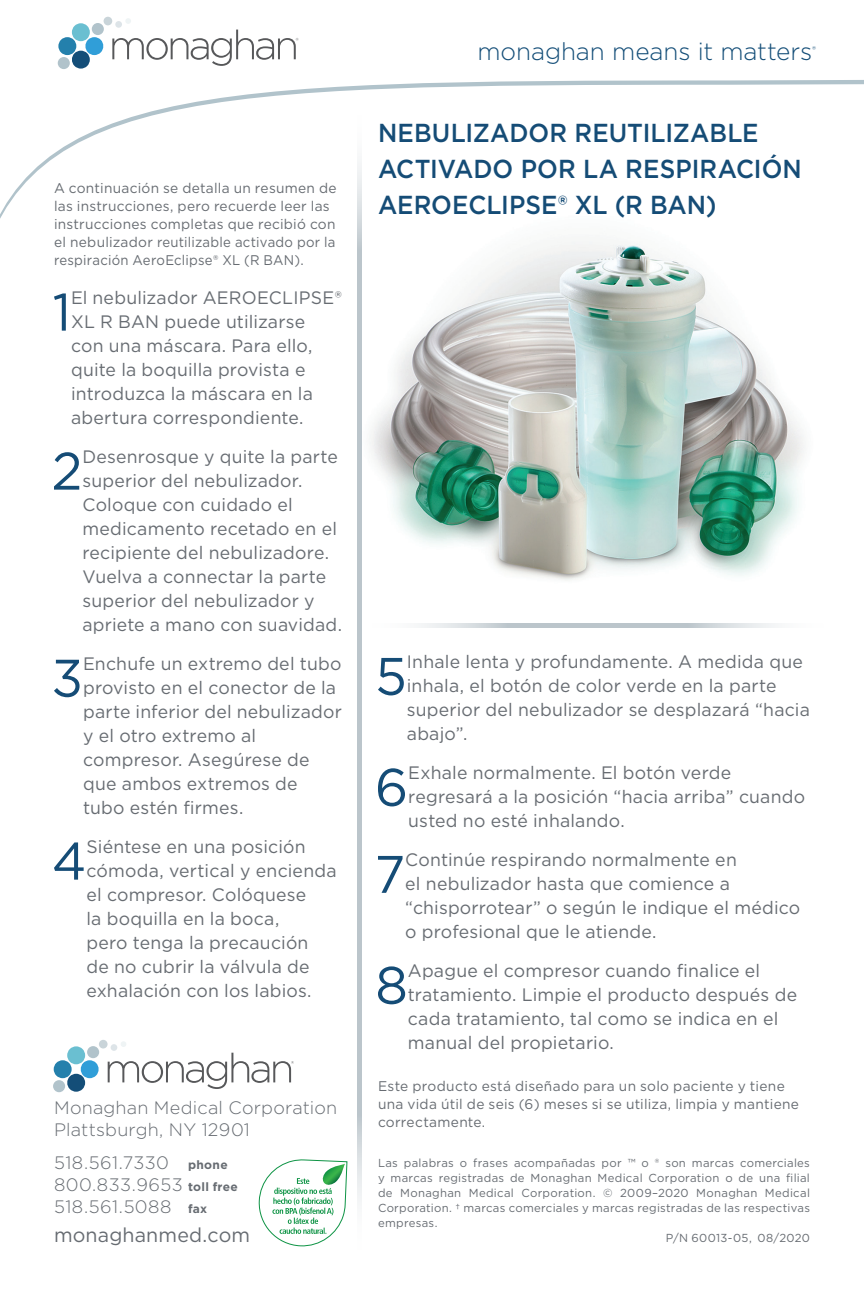
<style>
.page{position:relative;width:864px;height:1296px;background:#fff}
.page>*{position:absolute;margin:0;border:0;box-sizing:border-box;transform-origin:0 0}
.t1{font:52.8px "Gotham";color:#154c76}
.t2{font:500 26px/36px "Gotham";color:#154c76;scale:.94 1}
.t3{font:300 24.4px "Gotham";letter-spacing:-.005em;color:#144e78}
.t4{font:20px "Gotham";letter-spacing:.01em;color:#676c72}
.t5{font:18px/24px "Gotham";letter-spacing:.01em;color:#676c72}
.t6{font:300 18px "Gotham";letter-spacing:.015em;color:#676c72}
.t7{font:14px/18px "Gotham";letter-spacing:.02em;color:#676c72}
.t8{font:11.6px/15px "Gotham";letter-spacing:.025em;color:#676c72;text-align:justify}
.t9{font:300 9.6px "Gotham";color:#144e78}
.s1{font-weight:700;font-size:12px}
</style>
<div class="page">
<img style="left:357px;top:297px;width:448px;height:387px">
<svg style="left:54px;top:1046px;width:46px;height:46px"></svg>
<div style="left:53px;top:1080px;width:12px;height:12px;background:#b1c3cb;border-radius:50%"></div>
<div style="left:87px;top:1046px;width:12px;height:12px;background:#b1c3cb;border-radius:50%"></div>
<div style="left:111px;top:1044px;width:6px;height:7px;background:#dde4e8;border-radius:50%"></div>
<svg style="left:121px;top:1041px;width:5px;height:6px"></svg>
<div style="left:99px;top:1040px;width:9px;height:9px;background:#c9d4d9;border-radius:50%"></div>
<svg style="left:108px;top:1053px;width:186px;height:36px"></svg>
<svg style="left:0;top:16px;width:864px;height:277px"></svg>
<svg style="left:258px;top:1159px;width:90px;height:88px"></svg>
<svg style="left:364px;top:624px;width:441px;height:4px"></svg>
<svg style="left:358px;top:107px;width:4px;height:1096px;background:#c3ccd1"></svg>
<svg style="left:58px;top:23px;width:46px;height:46px"></svg>
<div style="left:58px;top:57px;width:12px;height:12px;background:#b1c3cb;border-radius:50%"></div>
<div style="left:92px;top:23px;width:12px;height:12px;background:#b1c3cb;border-radius:50%"></div>
<div style="left:115px;top:21px;width:7px;height:7px;background:#dde4e8;border-radius:50%"></div>
<svg style="left:125px;top:18px;width:6px;height:6px"></svg>
<div style="left:104px;top:17px;width:8px;height:8px;background:#c9d4d9;border-radius:50%"></div>
<svg style="left:112px;top:30px;width:187px;height:36px"></svg>
<p class="t7" style="left:54px;top:178px;width:284px">A continuación se detalla un resumen de las instrucciones, pero recuerde leer las instrucciones completas que recibió con el nebulizador reutilizable activado por la respiración AeroEclipse® XL (R BAN).</p>
<p class="t1" style="left:53px;top:278px;width:20px">1</p>
<p class="t5" style="left:71px;top:285px;width:272px">El nebulizador AEROECLIPSE®<br>XL R BAN puede utilizarse con una máscara. Para ello, quite la boquilla provista e introduzca la máscara en la abertura correspondiente.</p>
<p class="t1" style="left:52px;top:437px;width:32px">2</p>
<p class="t5" style="left:82px;top:444px;width:261px">Desenrosque y quite la parte superior del nebulizador.<br>Coloque con cuidado el medicamento recetado en el recipiente del nebulizadore.<br>Vuelva a connectar la parte superior del nebulizador y apriete a mano con suavidad.</p>
<p class="t1" style="left:51px;top:644px;width:33px">3</p>
<p class="t5" style="left:83px;top:651px;width:260px">Enchufe un extremo del tubo provisto en el conector de la parte inferior del nebulizador y el otro extremo al compresor. Asegúrese de que ambos extremos de tubo estén firmes.</p>
<p class="t1" style="left:52px;top:827px;width:36px">4</p>
<p class="t5" style="left:86px;top:834px;width:252px">Siéntese en una posición cómoda, vertical y encienda el compresor. Colóquese<br>la boquilla en la boca,<br>pero tenga la precaución<br>de no cubrir la válvula de exhalación con los labios.</p>
<p class="t6" style="left:54px;top:1097px;width:285px">Monaghan Medical Corporation</p>
<p class="t6" style="left:54px;top:1119px;width:197px">Plattsburgh, NY 12901</p>
<p class="t6" style="left:54px;top:1152px;width:175px">518.561.7330 <span class="s1">phone</span></p>
<p class="t6" style="left:54px;top:1174px;width:185px">800.833.9653 <span class="s1">toll free</span></p>
<p class="t6" style="left:54px;top:1196px;width:155px">518.561.5088 <span class="s1">fax</span></p>
<p class="t4" style="left:54px;top:1222px;width:198px">monaghanmed.com</p>
<p class="t3" style="left:477px;top:36px;width:336px">monaghan means it matters</p>
<p class="t9" style="left:812px;top:44px;width:5px">®</p>
<p class="t2" style="left:378px;top:114px;width:452px">NEBULIZADOR REUTILIZABLE<br>ACTIVADO POR LA RESPIRACIÓN<br>AEROECLIPSE® XL (R BAN)</p>
<p class="t1" style="left:375px;top:642px;width:33px">5</p>
<p class="t5" style="left:407px;top:649px;width:405px">Inhale lenta y profundamente. A medida que inhala, el botón de color verde en la parte superior del nebulizador se desplazará “hacia abajo”.</p>
<p class="t1" style="left:375px;top:753px;width:35px">6</p>
<p class="t5" style="left:408px;top:760px;width:398px">Exhale normalmente. El botón verde regresará a la posición “hacia arriba” cuando usted no esté inhalando.</p>
<p class="t1" style="left:374px;top:840px;width:32px">7</p>
<p class="t5" style="left:405px;top:847px;width:396px">Continúe respirando normalmente en<br>el nebulizador hasta que comience a “chisporrotear” o según le indique el médico o profesional que le atiende.</p>
<p class="t1" style="left:375px;top:951px;width:34px">8</p>
<p class="t5" style="left:408px;top:958px;width:391px">Apague el compresor cuando finalice el tratamiento. Limpie el producto después de cada tratamiento, tal como se indica en el manual del propietario.</p>
<p class="t7" style="left:378px;top:1077px;width:423px">Este producto está diseñado para un solo paciente y tiene una vida útil de seis (6) meses si se utiliza, limpia y mantiene correctamente.</p>
<p class="t8" style="left:378px;top:1155px;width:434px">Las palabras o frases acompañadas por ™ o ® son marcas comerciales y marcas registradas de Monaghan Medical Corporation o de una filial de Monaghan Medical Corporation. © 2009–2020 Monaghan Medical Corporation. † marcas comerciales y marcas registradas de las respectivas empresas.</p>
<p class="t8" style="left:666px;top:1230px;width:146px">P/N 60013- 05, 08/2020</p>
</div>
